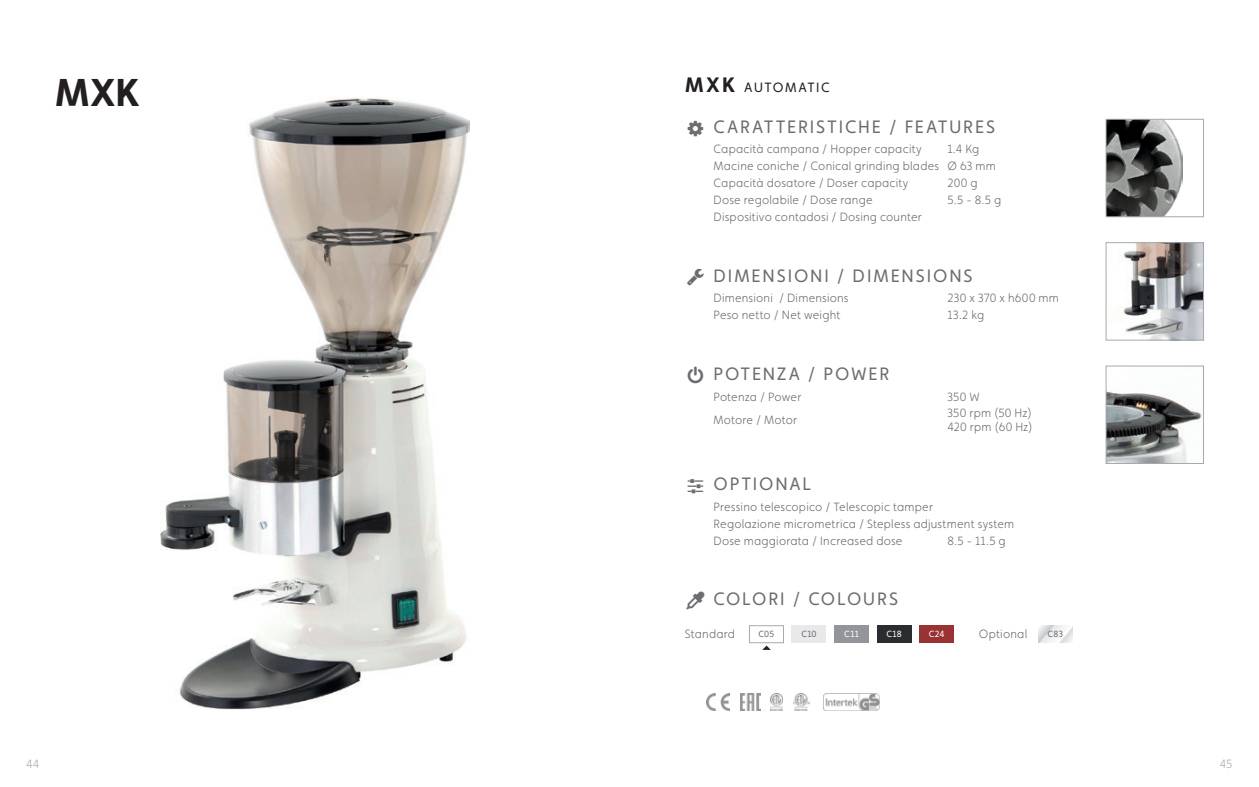
<style>
.page{position:relative;width:1259px;height:787px;background:#fff}
.page>*{position:absolute;margin:0;border:0;box-sizing:border-box;transform-origin:0 0}
.t1{font:700 39px "Faricy New";color:#231f20}
.t2{font:18px "Faricy New";letter-spacing:.105em;color:#6c6d70}
.t3{font:13.5px "Faricy New";letter-spacing:.11em;color:#231f20}
.t4{font:300 12px/17px "Faricy New";letter-spacing:.02em;color:#6c6d70}
.t5{font:300 12px "Faricy New";color:#a8a9ad}
.t6{font:9px "Faricy New";letter-spacing:.02em;color:#6c6d70}
.t7{font:9px "Faricy New";letter-spacing:.025em;color:#fff}
.s1{font-weight:700;font-size:21px}
</style>
<div class="page">
<img style="left:160px;top:97px;width:309px;height:612px">
<img style="left:1108px;top:121px;width:74px;height:94px">
<div style="left:1106px;top:119px;width:97px;height:98px;border:1px solid #a8a9ad"></div>
<img style="left:1122px;top:244px;width:79px;height:94px">
<div style="left:1106px;top:242px;width:97px;height:98px;border:1px solid #a8a9ad"></div>
<img style="left:1108px;top:392px;width:93px;height:69px">
<div style="left:1106px;top:366px;width:97px;height:97px;border:1px solid #a8a9ad"></div>
<img style="left:706px;top:693px;width:24px;height:17px">
<img style="left:740px;top:693px;width:20px;height:17px">
<img style="left:771px;top:693px;width:12px;height:17px">
<img style="left:794px;top:693px;width:16px;height:17px">
<img style="left:823px;top:693px;width:56px;height:17px">
<div style="left:749px;top:625px;width:34px;height:18px;border:1px solid #a8a9ad"></div>
<div style="left:792px;top:625px;width:34px;height:17px;background:#e9e9eb"></div>
<div style="left:834px;top:625px;width:34px;height:17px;background:#93959a"></div>
<div style="left:877px;top:625px;width:34px;height:17px;background:#2a2c2f"></div>
<div style="left:919px;top:625px;width:34px;height:17px;background:#993235"></div>
<svg style="left:1038px;top:625px;width:34px;height:17px"></svg>
<svg style="left:762px;top:645px;width:9px;height:5px"></svg>
<h1 class="t1" style="left:55px;top:69px;width:86px">MXK</h1>
<p class="t3" style="left:685px;top:80px;width:146px"><span class="s1">MXK</span> AUTOMATIC</p>
<h2 class="t2" style="left:713px;top:116px;width:283px">CARATTERISTICHE / FEATURES</h2>
<p class="t4" style="left:713px;top:141px;width:210px">Capacità campana / Hopper capacity</p>
<p class="t4" style="left:713px;top:141px;width:284px;text-indent:234px">1.4 Kg<br>Macine coniche / Conical grinding blades Ø 63 mm<br>Capacità dosatore / Doser capacity</p>
<p class="t4" style="left:947px;top:175px;width:32px">200 g</p>
<p class="t4" style="left:713px;top:192px;width:161px">Dose regolabile / Dose range</p>
<p class="t4" style="left:947px;top:192px;width:55px">5.5 - 8.5 g</p>
<p class="t4" style="left:713px;top:209px;width:210px">Dispositivo contadosi / Dosing counter</p>
<h2 class="t2" style="left:713px;top:265px;width:261px">DIMENSIONI / DIMENSIONS</h2>
<p class="t4" style="left:713px;top:290px;width:136px">Dimensioni / Dimensions</p>
<p class="t4" style="left:947px;top:290px;width:113px">230 x 370 x h600 mm</p>
<p class="t4" style="left:713px;top:307px;width:128px">Peso netto / Net weight</p>
<p class="t4" style="left:947px;top:307px;width:38px">13.2 kg</p>
<h2 class="t2" style="left:713px;top:363px;width:177px">POTENZA / POWER</h2>
<p class="t4" style="left:713px;top:388px;width:89px">Potenza / Power</p>
<p class="t4" style="left:947px;top:388px;width:34px">350 W</p>
<p class="t4" style="left:713px;top:411px;width:85px">Motore / Motor</p>
<p class="t4" style="left:947px;top:405px;width:87px;line-height:14.4px">350 rpm (50 Hz)<br>420 rpm (60 Hz)</p>
<h2 class="t2" style="left:713px;top:473px;width:99px">OPTIONAL</h2>
<p class="t4" style="left:713px;top:498px;width:302px">Pressino telescopico / Telescopic tamper<br>Regolazione micrometrica / Stepless adjustment system<br>Dose maggiorata / Increased dose</p>
<p class="t4" style="left:947px;top:532px;width:60px">8.5 - 11.5 g</p>
<h2 class="t2" style="left:713px;top:588px;width:186px">COLORI / COLOURS</h2>
<p class="t4" style="left:685px;top:625px;width:52px">Standard</p>
<p class="t6" style="left:758px;top:629px;width:17px">C05</p>
<p class="t6" style="left:801px;top:629px;width:17px">C10</p>
<p class="t7" style="left:844px;top:629px;width:16px">C11</p>
<p class="t7" style="left:886px;top:629px;width:17px">C18</p>
<p class="t7" style="left:928px;top:629px;width:17px">C24</p>
<p class="t4" style="left:979px;top:625px;width:50px">Optional</p>
<p class="t6" style="left:1047px;top:629px;width:17px">C83</p>
<p class="t5" style="left:26px;top:757px;width:15px">44</p>
<p class="t5" style="left:1219px;top:757px;width:14px">45</p>
</div>
